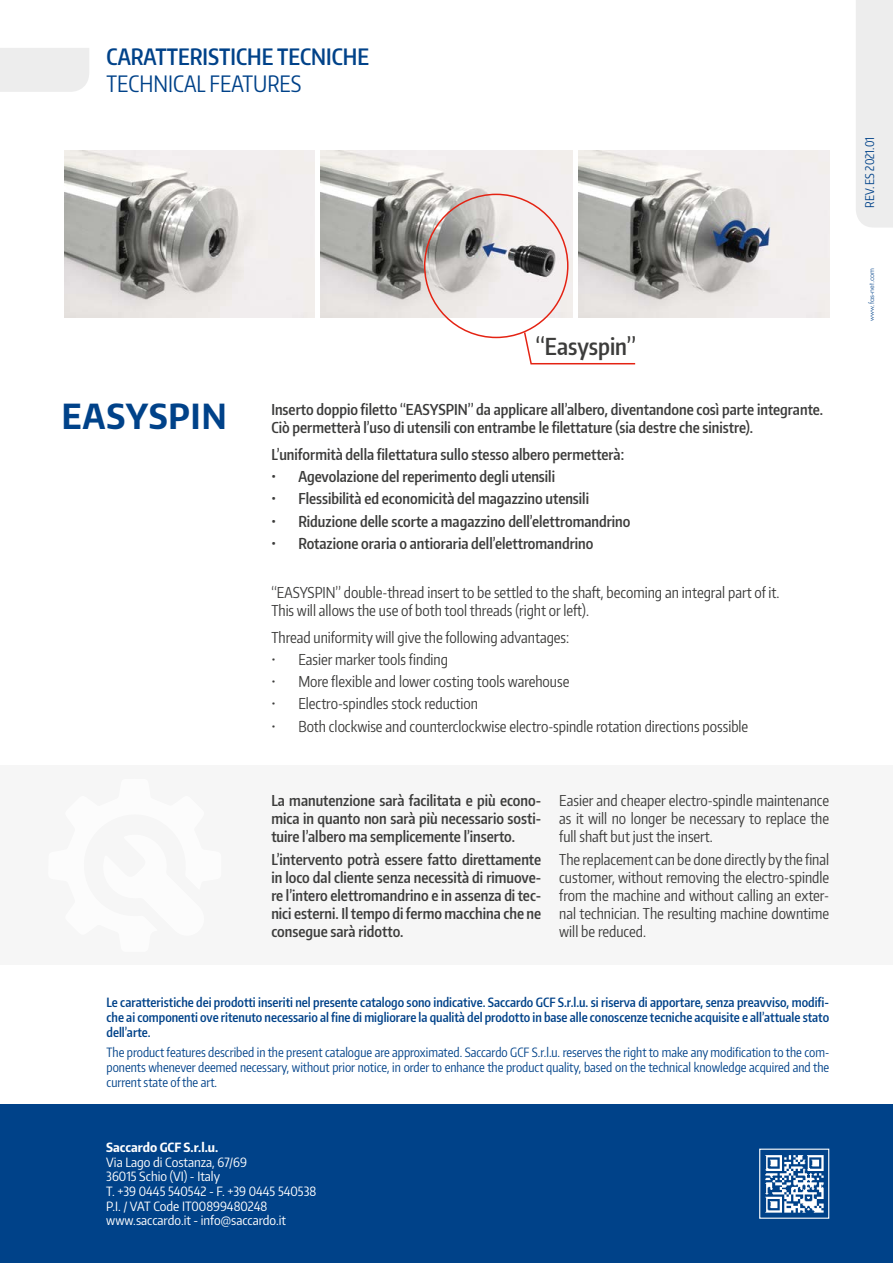
<style>
.page{position:relative;width:893px;height:1263px;background:#fff}
.page>*{position:absolute;margin:0;border:0;box-sizing:border-box;transform-origin:0 0}
.t1{font:700 34.5px "Encode Sans Condensed";letter-spacing:.03em;color:#004289}
.t2{font:600 23.4px "Encode Sans Compressed";color:#3c3c3b}
.t3{font:600 22.5px "Encode Sans Compressed";color:#004289}
.t4{font:22.5px "Encode Sans Compressed";color:#004289}
.t5{font:600 15px/18px "Encode Sans Compressed";color:#3c3c3b;text-align:justify}
.t6{font:15px/18px "Encode Sans Compressed";color:#3c3c3b;text-align:justify}
.t7{font:12.75px/15.3px "Encode Sans Compressed";color:#004289;text-align:justify}
.t8{font:600 12.75px/15.3px "Encode Sans Compressed";color:#004289;text-align:justify}
.t9{font:12.75px/14.5px "Encode Sans Condensed";color:#fff}
.t10{font:700 12.75px "Encode Sans Condensed";color:#fff}
.t11{font:12px "Encode Sans Compressed";color:#004289}
.t12{font:300 7.5px "Futura BT";color:#004289}
</style>
<div class="page">
<div style="left:0;top:765px;width:893px;height:200px;background:#f6f6f6"></div>
<div style="left:856px;top:0;width:37px;height:228px;background:#ededed"></div>
<div style="left:0;top:1104px;width:893px;height:159px;background:#004289"></div>
<img style="left:765px;top:1148px;width:65px;height:71px">
<div style="left:759px;top:1148px;width:70px;height:71px;border:1px solid #fff"></div>
<div style="left:0;top:48px;width:89px;height:44px;background:#ededed"></div>
<img style="left:64px;top:150px;width:250px;height:167px">
<img style="left:320px;top:150px;width:253px;height:167px">
<img style="left:579px;top:150px;width:250px;height:167px">
<svg style="left:423px;top:193px;width:214px;height:172px"></svg>
<h3 class="t3" style="left:107px;top:42px;width:264px">CARATTERISTICHE TECNICHE</h3>
<h3 class="t4" style="left:107px;top:69px;width:196px">TECHNICAL FEATURES</h3>
<h2 class="t2" style="left:536px;top:330px;width:102px">“Easyspin”</h2>
<h1 class="t1" style="left:62px;top:394px;width:166px">EASYSPIN</h1>
<p class="t5" style="left:271px;top:400px;width:553px">Inserto doppio filetto “EASYSPIN” da applicare all’albero, diventandone così parte integrante.<br>Ciò permetterà l’uso di utensili con entrambe le filettature (sia destre che sinistre).</p>
<p class="t5" style="left:271px;top:445px;width:354px">L’uniformità della filettatura sullo stesso albero permetterà:</p>
<p class="t5" style="left:271px;top:467px;width:285px">• Agevolazione del reperimento degli utensili</p>
<p class="t5" style="left:271px;top:489px;width:319px">• Flessibilità ed economicità del magazzino utensili</p>
<p class="t5" style="left:271px;top:512px;width:361px">• Riduzione delle scorte a magazzino dell’elettromandrino</p>
<p class="t5" style="left:271px;top:534px;width:324px">• Rotazione oraria o antioraria dell’elettromandrino</p>
<p class="t6" style="left:271px;top:583px;width:510px">“EASYSPIN” double-thread insert to be settled to the shaft, becoming an integral part of it.<br>This will allows the use of both tool threads (right or left).</p>
<p class="t6" style="left:271px;top:628px;width:299px">Thread uniformity will give the following advantages:</p>
<p class="t6" style="left:271px;top:650px;width:178px">• Easier marker tools finding</p>
<p class="t6" style="left:271px;top:672px;width:299px">• More flexible and lower costing tools warehouse</p>
<p class="t6" style="left:271px;top:694px;width:208px">• Electro-spindles stock reduction</p>
<p class="t6" style="left:271px;top:717px;width:478px">• Both clockwise and counterclockwise electro-spindle rotation directions possible</p>
<p class="t5" style="left:271px;top:791px;width:271px">La manutenzione sarà facilitata e più econo&shy;mica in quanto non sarà più necessario sosti&shy;tuire l’albero ma semplicemente l’inserto.</p>
<p class="t5" style="left:271px;top:849px;width:271px">L’intervento potrà essere fatto direttamente in loco dal cliente senza necessità di rimuove&shy;re l’intero elettromandrino e in assenza di tec&shy;nici esterni. Il tempo di fermo macchina che ne consegue sarà ridotto.</p>
<p class="t6" style="left:559px;top:791px;width:271px">Easier and cheaper electro-spindle maintenance as it will no longer be necessary to replace the full shaft but just the insert.</p>
<p class="t6" style="left:559px;top:849px;width:271px">The replacement can be done directly by the final customer, without removing the electro-spindle from the machine and without calling an exter&shy;nal technician. The resulting machine downtime will be reduced.</p>
<p class="t8" style="left:107px;top:994px;width:724px">Le caratteristiche dei prodotti inseriti nel presente catalogo sono indicative. Saccardo GCF S.r.l.u. si riserva di apportare, senza preavviso, modifi&shy;che ai componenti ove ritenuto necessario al fine di migliorare la qualità del prodotto in base alle conoscenze tecniche acquisite e all’attuale stato dell’arte.</p>
<p class="t7" style="left:107px;top:1044px;width:724px">The product features described in the present catalogue are approximated. Saccardo GCF S.r.l.u. reserves the right to make any modification to the com&shy;ponents whenever deemed necessary, without prior notice, in order to enhance the product quality, based on the technical knowledge acquired and the current state of the art.</p>
<p class="t10" style="left:106px;top:1139px;width:113px">Saccardo GCF S.r.l.u.</p>
<p class="t9" style="left:106px;top:1154px;width:211px">Via Lago di Costanza, 67/69<br>36015 Schio (VI) - Italy<br>T. +39 0445 540542 - F. +39 0445 540538<br>P.I. / VAT Code IT00899480248 www.saccardo.it - info@saccardo.it</p>
<p class="t11" style="left:862px;top:208px;width:72px;rotate:-90deg">REV. ES 2021.01</p>
<p class="t12" style="left:867px;top:321px;width:54px;rotate:-90deg">www.fas-net.com</p>
</div>
